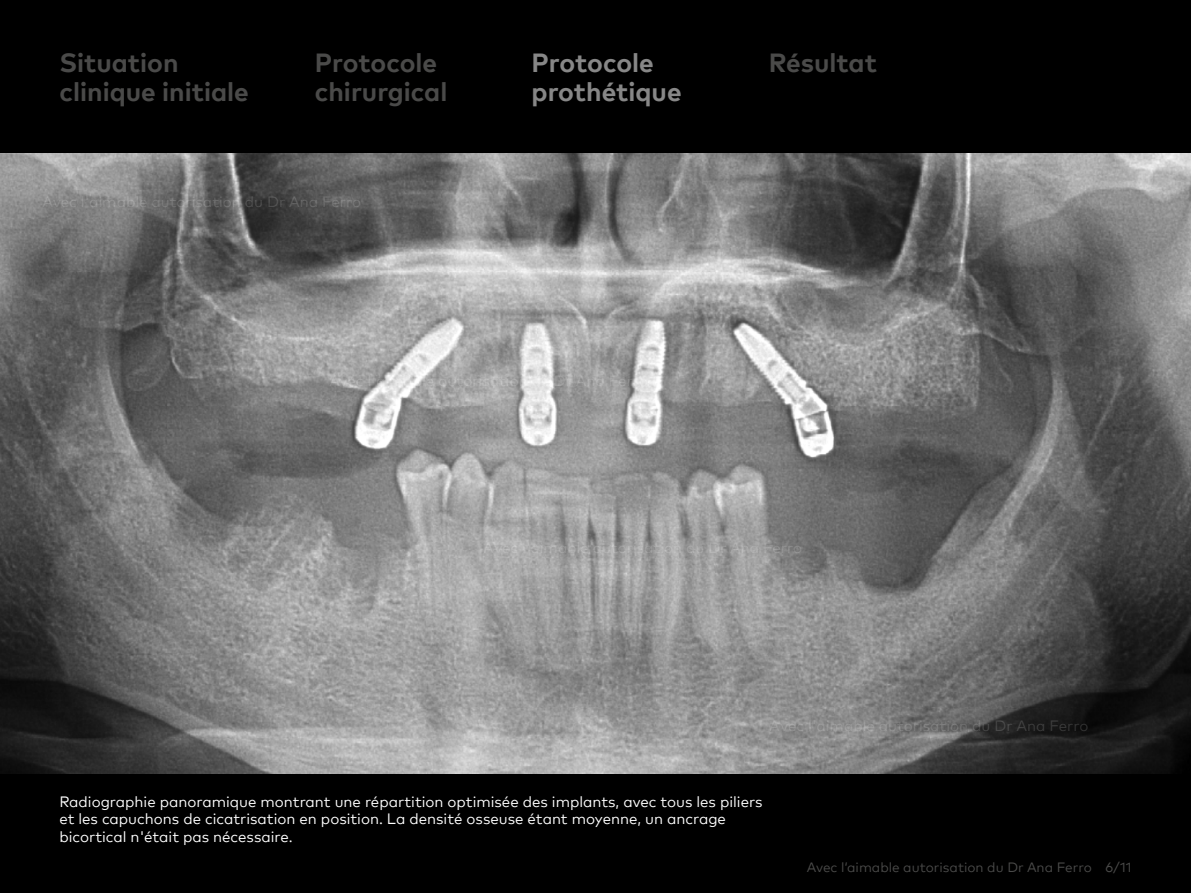
<style>
.page{position:relative;width:1191px;height:893px;background:#000}
.page>*{position:absolute;margin:0;border:0;box-sizing:border-box;transform-origin:0 0}
.t1{font:700 26.25px/29.4px "Mark Pro";color:#4a4a49}
.t2{font:700 26.25px/29.4px "Mark Pro";color:#878787}
.t3{font:15px/17.2px "Mark Pro";color:#fff}
.t4{font:13.5px "Mark Pro";color:#4a4a49}
</style>
<div class="page">
<img style="left:0;top:153px;width:1191px;height:621px">
<h1 class="t1" style="left:60px;top:46px;width:191px">Situation clinique initiale</h1>
<h1 class="t1" style="left:315px;top:46px;width:134px">Protocole chirurgical</h1>
<h1 class="t2" style="left:531px;top:46px;width:151px">Protocole prothétique</h1>
<h1 class="t1" style="left:769px;top:46px;width:109px">Résultat</h1>
<p class="t3" style="left:59px;top:792px;width:704px">Radiographie panoramique montrant une répartition optimisée des implants, avec tous les piliers et les capuchons de cicatrisation en position. La densité osseuse étant moyenne, un ancrage bicortical n'était pas nécessaire.</p>
<p class="t4" style="left:806px;top:857px;width:326px">Avec l‘aimable autorisation du Dr Ana Ferro 6/11</p>
</div>
